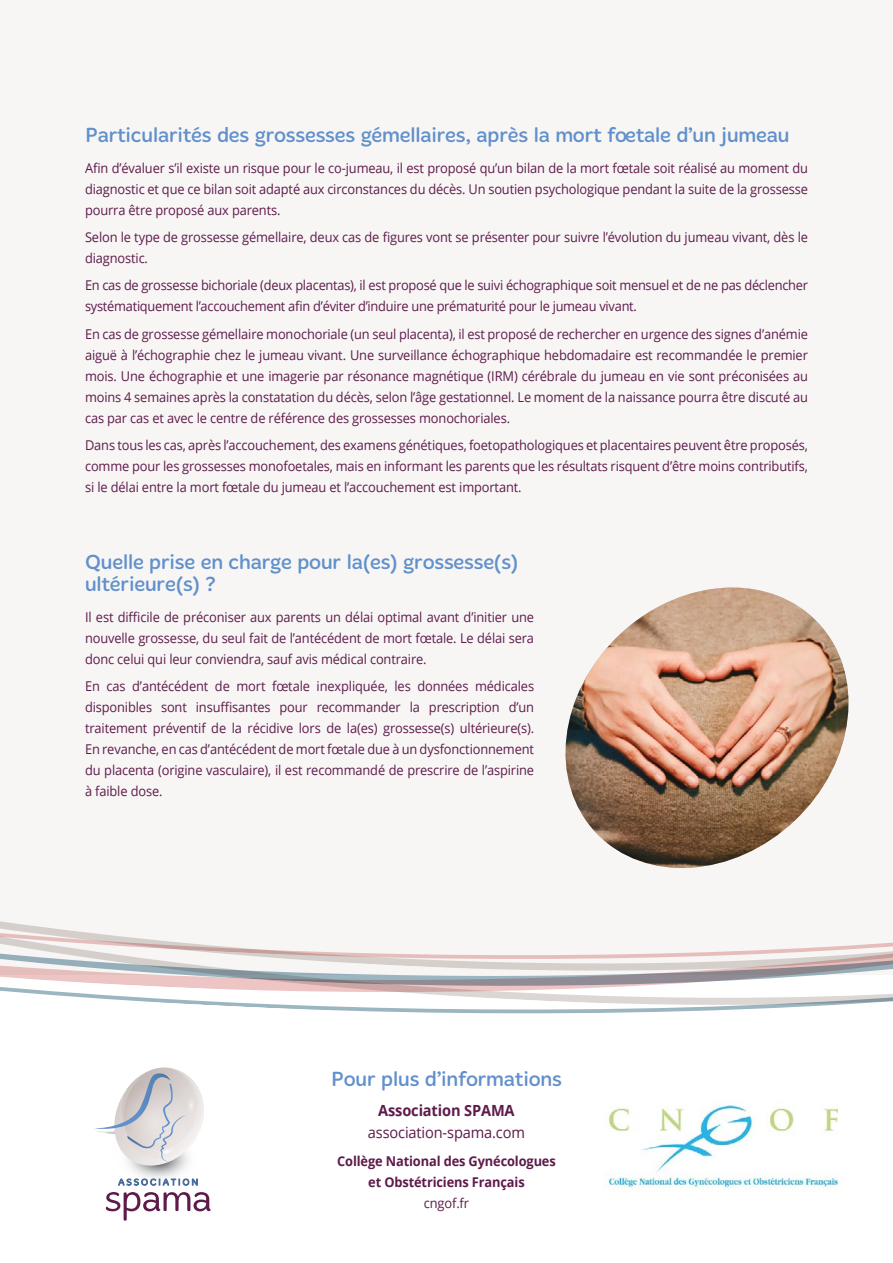
<style>
.page{position:relative;width:893px;height:1263px;background:#fff}
.page>*{position:absolute;margin:0;border:0;box-sizing:border-box;transform-origin:0 0}
.t1{font:21px/22.5px "Merge";letter-spacing:-.01em;color:#6190cb}
.t2{font:15.3px "Open Sans";letter-spacing:-.01em;color:#5e1a4a;scale:.95 1}
.t3{font:700 15.3px "Open Sans";letter-spacing:-.01em;color:#5e1a4a;scale:.95 1}
.t4{font:13.5px/21px "Open Sans";letter-spacing:-.01em;color:#5e1a4a;text-align:justify;scale:.95 1}
.t5{font:700 13.5px/21px "Open Sans";letter-spacing:-.01em;color:#5e1a4a;text-align:center;scale:.95 1}
</style>
<div class="page">
<div style="left:0;top:0;width:893px;height:974px;background:#f7f6f5"></div>
<svg style="left:106px;top:1192px;width:105px;height:28px"></svg>
<svg style="left:94px;top:1067px;width:110px;height:118px"></svg>
<svg style="left:0;top:921px;width:893px;height:93px"></svg>
<img style="left:565px;top:587px;width:284px;height:281px">
<img style="left:608px;top:1105px;width:231px;height:84px">
<h1 class="t1" style="left:85px;top:125px;width:706px">Particularités des grossesses gémellaires, après la mort foetale d’un jumeau</h1>
<p class="t4" style="left:85px;top:157px;width:762px">Afin d’évaluer s’il existe un risque pour le co-jumeau, il est proposé qu’un bilan de la mort fœtale soit réalisé au moment du diagnostic et que ce bilan soit adapté aux circonstances du décès. Un soutien psychologique pendant la suite de la grossesse pourra être proposé aux parents.</p>
<p class="t4" style="left:85px;top:226px;width:762px">Selon le type de grossesse gémellaire, deux cas de figures vont se présenter pour suivre l’évolution du jumeau vivant, dès le diagnostic.</p>
<p class="t4" style="left:85px;top:275px;width:762px">En cas de grossesse bichoriale (deux placentas), il est proposé que le suivi échographique soit mensuel et de ne pas déclencher systématiquement l’accouchement afin d’éviter d’induire une prématurité pour le jumeau vivant.</p>
<p class="t4" style="left:85px;top:323px;width:762px">En cas de grossesse gémellaire monochoriale (un seul placenta), il est proposé de rechercher en urgence des signes d’anémie aiguë à l’échographie chez le jumeau vivant. Une surveillance échographique hebdomadaire est recommandée le premier mois. Une échographie et une imagerie par résonance magnétique (IRM) cérébrale du jumeau en vie sont préconisées au moins 4 semaines après la constatation du décès, selon l’âge gestationnel. Le moment de la naissance pourra être discuté au cas par cas et avec le centre de référence des grossesses monochoriales.</p>
<p class="t4" style="left:85px;top:434px;width:762px">Dans tous les cas, après l’accouchement, des examens génétiques, foetopathologiques et placentaires peuvent être proposés, comme pour les grossesses monofoetales, mais en informant les parents que les résultats risquent d’être moins contributifs, si le délai entre la mort fœtale du jumeau et l’accouchement est important.</p>
<h1 class="t1" style="left:85px;top:551px;width:435px">Quelle prise en charge pour la(es) grossesse(s) ultérieure(s) ?</h1>
<p class="t4" style="left:85px;top:606px;width:474px">Il est difficile de préconiser aux parents un délai optimal avant d’initier une nouvelle grossesse, du seul fait de l’antécédent de mort fœtale. Le délai sera donc celui qui leur conviendra, sauf avis médical contraire.</p>
<p class="t4" style="left:85px;top:675px;width:474px">En cas d’antécédent de mort fœtale inexpliquée, les données médicales disponibles sont insuffisantes pour recommander la prescription d’un traitement préventif de la récidive lors de la(es) grossesse(s) ultérieure(s).<br>En revanche, en cas d’antécédent de mort fœtale due à un dysfonctionnement du placenta (origine vasculaire), il est recommandé de prescrire de l’aspirine à faible dose.</p>
<h1 class="t1" style="left:331px;top:1068px;width:232px">Pour plus d’informations</h1>
<p class="t3" style="left:378px;top:1099px;width:145px">Association SPAMA</p>
<p class="t2" style="left:368px;top:1122px;width:167px">association-spama.com</p>
<p class="t5" style="left:337px;top:1150px;width:232px">Collège National des Gynécologues et Obstétriciens Français</p>
<p class="t4" style="left:424px;top:1192px;width:49px">cngof.fr</p>
</div>
